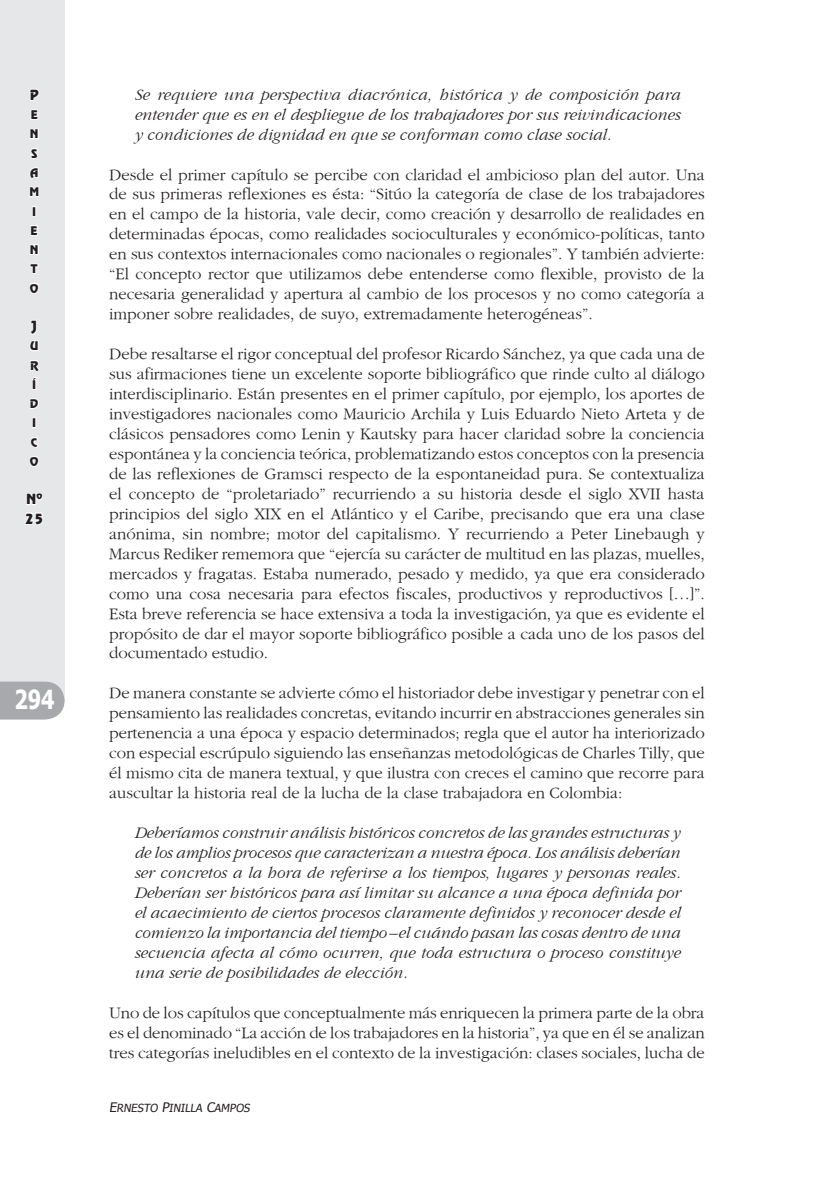
<style>
.page{position:relative;width:819px;height:1191px;background:#fff}
.page>*{position:absolute;margin:0;border:0;box-sizing:border-box;transform-origin:0 0}
.t1{font:700 26.25px "Tahoma";color:#fff;scale:.8 1}
.t2{font:16.62px/19.9px "Gourmand";color:#231f20;text-align:justify}
.t3{font:italic 16.62px/19.9px "Gourmand";color:#231f20;text-align:justify}
.t4{font:14px/19.2px "Revue BT Regular SC850";color:#231f20}
.t5{font:11.9px/19.2px "Revue BT Regular SC850";color:#231f20}
.t6{font:11.2px "Tahoma SC850";color:#231f20}
.s1{font-size:13.12px}
</style>
<div class="page">
<div style="left:0;top:0;width:64px;height:701px;background:#e6e7e9"></div>
<svg style="left:0;top:681px;width:64px;height:38px;background:#acadb1"></svg>
<svg style="left:29px;top:89px;width:10px;height:12px"></svg>
<svg style="left:31px;top:109px;width:8px;height:11px"></svg>
<svg style="left:30px;top:129px;width:9px;height:10px"></svg>
<svg style="left:30px;top:148px;width:8px;height:11px"></svg>
<svg style="left:29px;top:167px;width:10px;height:30px"></svg>
<div style="left:32px;top:206px;width:4px;height:10px;border:2px solid #fff"></div>
<svg style="left:30px;top:225px;width:9px;height:11px"></svg>
<svg style="left:30px;top:244px;width:9px;height:11px"></svg>
<svg style="left:30px;top:264px;width:9px;height:10px"></svg>
<svg style="left:29px;top:283px;width:10px;height:11px"></svg>
<svg style="left:29px;top:320px;width:10px;height:31px"></svg>
<svg style="left:30px;top:360px;width:10px;height:30px"></svg>
<svg style="left:29px;top:398px;width:10px;height:11px"></svg>
<div style="left:32px;top:417px;width:4px;height:11px;border:2px solid #fff"></div>
<svg style="left:30px;top:437px;width:8px;height:11px"></svg>
<svg style="left:29px;top:456px;width:10px;height:11px"></svg>
<svg style="left:25px;top:493px;width:18px;height:32px"></svg>
<p class="t4" style="left:30px;top:85px;width:11px">P</p>
<p class="t5" style="left:29px;top:105px;width:11px">E<br>N<br>S<br>A<br>M<br>I<br>E<br>N<br>T<br>O</p>
<p class="t4" style="left:31px;top:316px;width:7px">J</p>
<p class="t5" style="left:30px;top:336px;width:10px">U<br>R<br>Í<br>D<br>I<br>C<br>O</p>
<p class="t4" style="left:25px;top:489px;width:20px">Nº<br>25</p>
<h1 class="t1" style="left:14px;top:681px;width:52px">294</h1>
<p class="t3" style="left:134px;top:85px;width:547px">Se requiere una perspectiva diacrónica, histórica y de composición para entender que es en el despliegue de los trabajadores por sus reivindicaciones y condiciones de dignidad en que se conforman como clase social.</p>
<p class="t2" style="left:109px;top:165px;width:597px">Desde el primer capítulo se percibe con claridad el ambicioso plan del autor. Una de sus primeras reflexiones es ésta: “Sitúo la categoría de clase de los trabajadores en el campo de la historia, vale decir, como creación y desarrollo de realidades en determinadas épocas, como realidades socioculturales y económico-políticas, tanto en sus contextos internacionales como nacionales o regionales”. Y también advierte: “El concepto rector que utilizamos debe entenderse como flexible, provisto de la necesaria generalidad y apertura al cambio de los procesos y no como categoría a imponer sobre realidades, de suyo, extremadamente heterogéneas”.</p>
<p class="t2" style="left:109px;top:344px;width:597px">Debe resaltarse el rigor conceptual del profesor Ricardo Sánchez, ya que cada una de sus afirmaciones tiene un excelente soporte bibliográfico que rinde culto al diálogo interdisciplinario. Están presentes en el primer capítulo, por ejemplo, los aportes de investigadores nacionales como Mauricio Archila y Luis Eduardo Nieto Arteta y de clásicos pensadores como Lenin y Kautsky para hacer claridad sobre la conciencia espontánea y la conciencia teórica, problematizando estos conceptos con la presencia de las reflexiones de Gramsci respecto de la espontaneidad pura. Se contextualiza el concepto de “proletariado” recurriendo a su historia desde el siglo XVII hasta principios del siglo XIX en el Atlántico y el Caribe, precisando que era una clase anónima, sin nombre; motor del capitalismo. Y recurriendo a Peter Linebaugh y Marcus Rediker rememora que “ejercía su carácter de multitud en las plazas, muelles, mercados y fragatas. Estaba numerado, pesado y medido, ya que era considerado como una cosa necesaria para efectos fiscales, productivos y reproductivos […]”.<br>Esta breve referencia se hace extensiva a toda la investigación, ya que es evidente el propósito de dar el mayor soporte bibliográfico posible a cada uno de los pasos del documentado estudio.</p>
<p class="t2" style="left:109px;top:683px;width:597px">De manera constante se advierte cómo el historiador debe investigar y penetrar con el pensamiento las realidades concretas, evitando incurrir en abstracciones generales sin pertenencia a una época y espacio determinados; regla que el autor ha interiorizado con especial escrúpulo siguiendo las enseñanzas metodológicas de Charles Tilly, que él mismo cita de manera textual, y que ilustra con creces el camino que recorre para auscultar la historia real de la lucha de la clase trabajadora en Colombia:</p>
<p class="t3" style="left:134px;top:823px;width:547px">Deberíamos construir análisis históricos concretos de las grandes estructuras y de los amplios procesos que caracterizan a nuestra época. Los análisis deberían ser concretos a la hora de referirse a los tiempos, lugares y personas reales.<br>Deberían ser históricos para así limitar su alcance a una época definida por el acaecimiento de ciertos procesos claramente definidos y reconocer desde el comienzo la importancia del tiempo –el cuándo pasan las cosas dentro de una secuencia afecta al cómo ocurren, que toda estructura o proceso constituye una serie de posibilidades de elección.</p>
<p class="t2" style="left:109px;top:1002px;width:597px">Uno de los capítulos que conceptualmente más enriquecen la primera parte de la obra es el denominado “La acción de los trabajadores en la historia”, ya que en él se analizan tres categorías ineludibles en el contexto de la investigación: clases sociales, lucha de</p>
<p class="t6" style="left:109px;top:1100px;width:144px"><span class="s1">E</span>RNESTO <span class="s1">P</span>I NI LLA <span class="s1">C</span>AMPOS</p>
</div>
